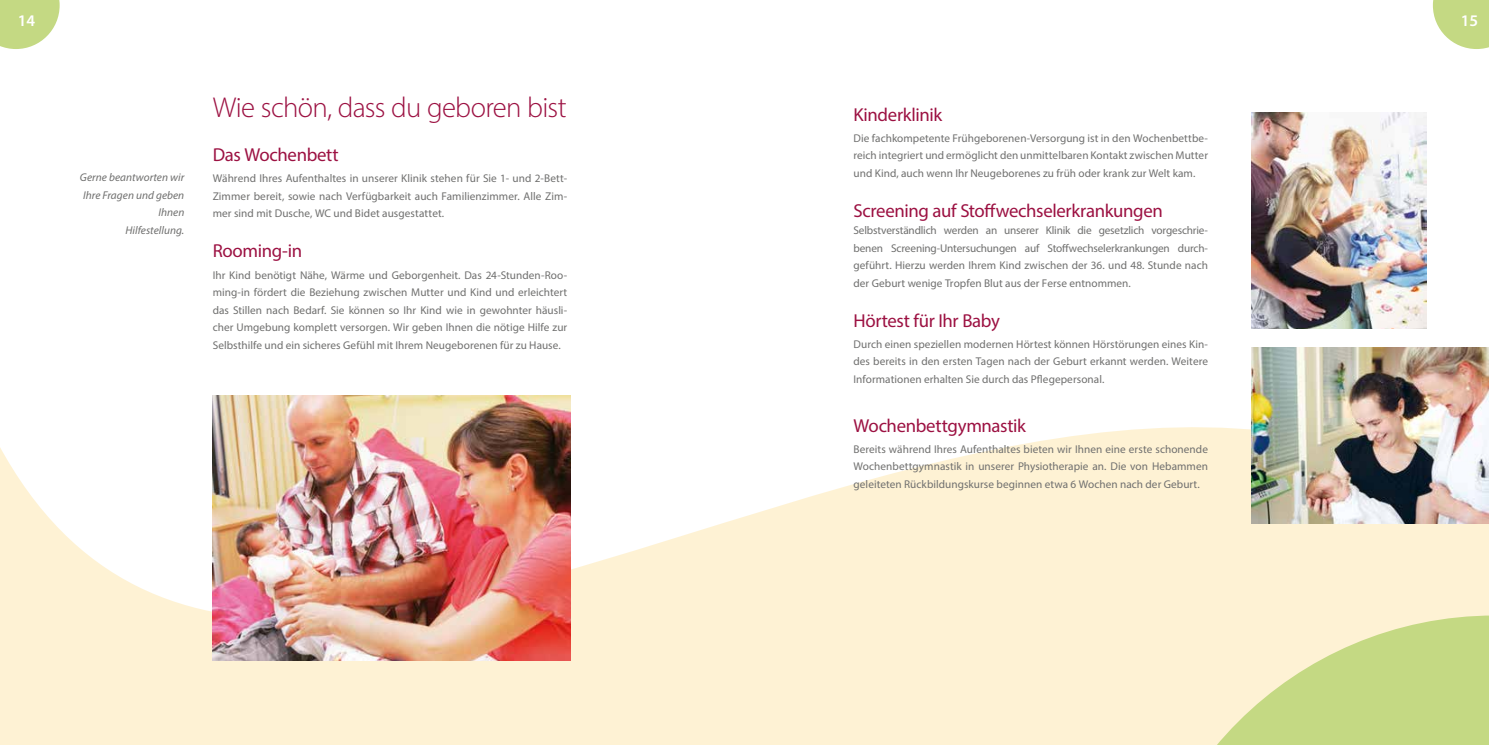
<style>
.page{position:relative;width:1489px;height:745px;background:#fff}
.page>*{position:absolute;margin:0;border:0;box-sizing:border-box;transform-origin:0 0}
.t1{font:300 28.75px "Myriad Pro";letter-spacing:-.025em;color:#9c1142}
.t2{font:18.75px "Myriad Pro";letter-spacing:-.015em;color:#9c1142}
.t3{font:600 16.25px "Myriad Pro";color:#fff}
.t4{font:11.25px/17.5px "Myriad Pro";letter-spacing:.005em;color:#6f6f6e;text-align:justify}
.t5{font:italic 11.25px/17.5px "Myriad Pro";letter-spacing:.005em;color:#6f6f6e;text-align:right}
</style>
<div class="page">
<svg style="left:1432px;top:0;width:56px;height:49px"></svg>
<svg style="left:0;top:0;width:60px;height:49px;background:#ccde95"></svg>
<svg style="left:0;top:395px;width:1488px;height:349px;fill:#fef2d4"></svg>
<img style="left:1251px;top:113px;width:175px;height:215px">
<img style="left:1251px;top:347px;width:237px;height:176px">
<svg style="left:1131px;top:615px;width:357px;height:129px;background:#dfe5aa"></svg>
<img style="left:213px;top:395px;width:357px;height:265px">
<h3 class="t3" style="left:18px;top:11px;width:19px">14</h3>
<h3 class="t3" style="left:1460px;top:11px;width:19px">15</h3>
<p class="t5" style="left:80px;top:168px;width:106px">Gerne beantworten wir<br>Ihre Fragen und geben<br>Ihnen<br>Hilfestellung.</p>
<h1 class="t1" style="left:213px;top:90px;width:355px">Wie schön, dass du geboren bist</h1>
<h2 class="t2" style="left:213px;top:143px;width:128px">Das Wochenbett</h2>
<p class="t4" style="left:213px;top:169px;width:356px">Während Ihres Aufenthaltes in unserer Klinik stehen für Sie 1- und 2-Bett-Zimmer bereit, sowie nach Verfügbarkeit auch Familienzimmer. Alle Zim&shy;mer sind mit Dusche, WC und Bidet ausgestattet.</p>
<h2 class="t2" style="left:213px;top:239px;width:91px">Rooming-in</h2>
<p class="t4" style="left:213px;top:265px;width:356px">Ihr Kind benötigt Nähe, Wärme und Geborgenheit. Das 24-Stunden-Roo&shy;ming-in fördert die Beziehung zwischen Mutter und Kind und erleichtert das Stillen nach Bedarf. Sie können so Ihr Kind wie in gewohnter häusli&shy;cher Umgebung komplett versorgen. Wir geben Ihnen die nötige Hilfe zur Selbsthilfe und ein sicheres Gefühl mit Ihrem Neugeborenen für zu Hause.</p>
<h2 class="t2" style="left:853px;top:103px;width:90px">Kinderklinik</h2>
<p class="t4" style="left:853px;top:129px;width:356px">Die fachkompetente Frühgeborenen-Versorgung ist in den Wochenbettbe&shy;reich integriert und ermöglicht den unmittelbaren Kontakt zwischen Mutter und Kind, auch wenn Ihr Neugeborenes zu früh oder krank zur Welt kam.</p>
<h2 class="t2" style="left:853px;top:199px;width:311px">Screening auf Stoffwechselerkrankungen</h2>
<p class="t4" style="left:853px;top:221px;width:356px">Selbstverständlich werden an unserer Klinik die gesetzlich vorgeschrie&shy;benen Screening-Untersuchungen auf Stoffwechselerkrankungen durch&shy;geführt. Hierzu werden Ihrem Kind zwischen der 36. und 48. Stunde nach der Geburt wenige Tropfen Blut aus der Ferse entnommen.</p>
<h2 class="t2" style="left:853px;top:309px;width:148px">Hörtest für Ihr Baby</h2>
<p class="t4" style="left:853px;top:335px;width:356px">Durch einen speziellen modernen Hörtest können Hörstörungen eines Kin&shy;des bereits in den ersten Tagen nach der Geburt erkannt werden. Weitere Informationen erhalten Sie durch das Pflegepersonal.</p>
<h2 class="t2" style="left:853px;top:413px;width:174px">Wochenbettgymnastik</h2>
<p class="t4" style="left:853px;top:439px;width:356px">Bereits während Ihres Aufenthaltes bieten wir Ihnen eine erste schonende Wochenbettgymnastik in unserer Physiotherapie an. Die von Hebammen geleiteten Rückbildungskurse beginnen etwa 6 Wochen nach der Geburt.</p>
</div>
